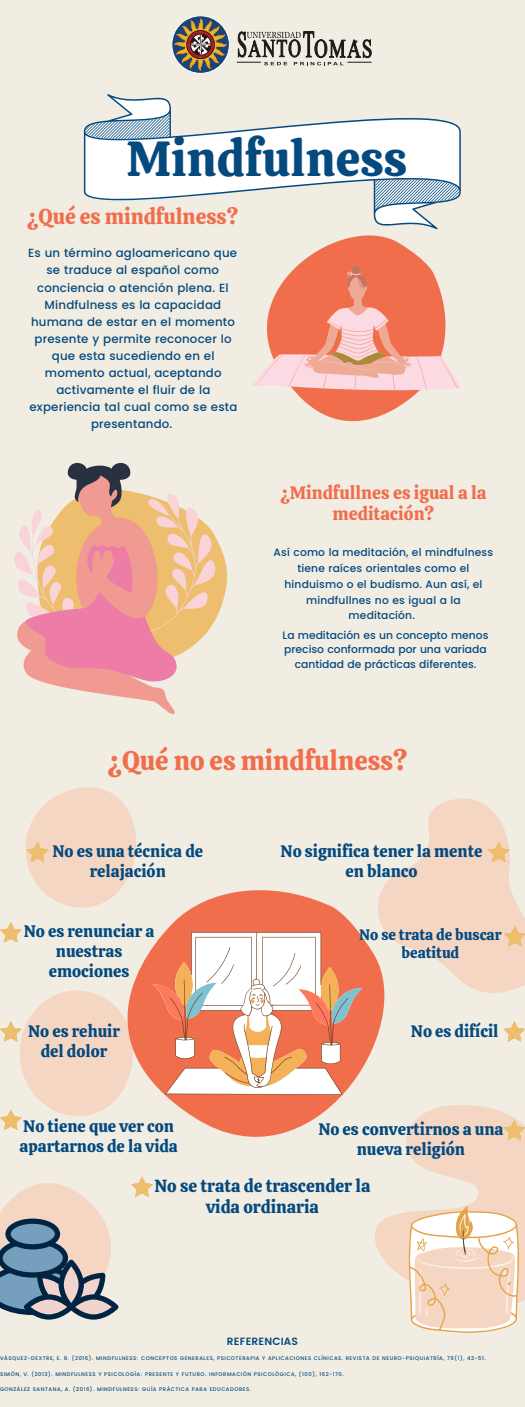
<style>
.page{position:relative;width:525px;height:1407px;background:#f1ede2}
.page>*{position:absolute;margin:0;border:0;box-sizing:border-box;transform-origin:0 0}
.t1{font:49.09px "Calistoga";color:#054a7f}
.t2{font:26.69px "Calistoga";color:#f16e4d}
.t3{font:21.35px "Calistoga";color:#f16e4d}
.t4{font:17.94px/21px "Calistoga";color:#f16e4d;text-align:center}
.t5{font:17.5px/20.7px "Calistoga";color:#054a7f;text-align:center}
.t6{font:16.62px/19.7px "Calistoga";color:#054a7f;text-align:center}
.t7{font:15.14px/17.8px "Calistoga";color:#054a7f;text-align:center}
.t8{font:500 11.81px/17.1px "Poppins";letter-spacing:.015em;color:#054a7f;text-align:center}
.t9{font:500 10.76px/14.4px "Poppins";color:#054a7f;text-align:center}
.t10{font:500 10.67px/15.8px "Poppins";letter-spacing:.015em;color:#054a7f;text-align:center}
.t11{font:600 10.5px "Poppins";letter-spacing:.015em;color:#054a7f}
.t12{font:500 5.25px "Poppins";letter-spacing:.1em;color:#054a7f}
</style>
<div class="page">
<svg style="left:295px;top:235px;width:133px;height:187px;fill:#f16e4d"></svg>
<svg style="left:0;top:787px;width:136px;height:432px"></svg>
<svg style="left:375px;top:1105px;width:150px;height:198px;fill:#f5d6c3"></svg>
<svg style="left:127px;top:890px;width:259px;height:247px;fill:#f16f4f"></svg>
<svg style="left:215px;top:536px;width:13px;height:84px"></svg>
<svg style="left:409px;top:1206px;width:110px;height:127px;background:#f5ddc8"></svg>
<svg style="left:0;top:1219px;width:119px;height:101px;background:#909aa2"></svg>
<svg style="left:252px;top:265px;width:209px;height:127px"></svg>
<svg style="left:14px;top:462px;width:201px;height:253px"></svg>
<svg style="left:153px;top:932px;width:210px;height:163px"></svg>
<svg style="left:153px;top:962px;width:210px;height:124px;background:#ed7658"></svg>
<svg style="left:165px;top:932px;width:183px;height:163px;background:#efbba6"></svg>
<svg style="left:84px;top:94px;width:377px;height:135px"></svg>
<svg style="left:85px;top:113px;width:374px;height:97px;fill:#fff"></svg>
<svg style="left:368px;top:798px;width:157px;height:211px;fill:#f5d6c3"></svg>
<svg style="left:27px;top:842px;width:21px;height:20px"></svg>
<svg style="left:131px;top:1177px;width:22px;height:20px"></svg>
<svg style="left:504px;top:1120px;width:21px;height:20px"></svg>
<svg style="left:0;top:1110px;width:22px;height:20px"></svg>
<svg style="left:504px;top:1021px;width:21px;height:21px"></svg>
<svg style="left:0;top:922px;width:22px;height:20px"></svg>
<svg style="left:504px;top:926px;width:21px;height:20px"></svg>
<svg style="left:488px;top:842px;width:22px;height:20px"></svg>
<svg style="left:0;top:1021px;width:22px;height:21px"></svg>
<svg style="left:172px;top:16px;width:57px;height:57px"></svg>
<div style="left:171px;top:15px;width:59px;height:59px;border:1px solid #fff;border-radius:50%"></div>
<svg style="left:174px;top:18px;width:53px;height:53px;background:#857869"></svg>
<div style="left:190px;top:34px;width:21px;height:21px;border:1px solid #1b1c1a;border-radius:50%"></div>
<svg style="left:237px;top:31px;width:135px;height:34px"></svg>
<h1 class="t1" style="left:127px;top:116px;width:282px">Mindfulness</h1>
<h3 class="t3" style="left:27px;top:198px;width:212px">¿Qué es mindfulness?</h3>
<p class="t8" style="left:28px;top:245px;width:211px">Es un término agloamericano que se traduce al español como conciencia o atención plena. El<br>Mindfulness es la capacidad humana de estar en el momento presente y permite reconocer lo que esta sucediendo en el momento actual, aceptando activamente el fluir de la experiencia tal cual como se esta presentando.</p>
<h3 class="t4" style="left:280px;top:481px;width:208px">¿Mindfullnes es igual a la meditación?</h3>
<h3 class="t10" style="left:274px;top:545px;width:221px">Así como la meditación, el mindfulness tiene raíces orientales como el hinduismo o el budismo. Aun así, el mindfullnes no es igual a la meditación.</h3>
<h3 class="t9" style="left:283px;top:628px;width:207px">La meditación es un concepto menos preciso conformada por una variada cantidad de prácticas diferentes.</h3>
<h2 class="t2" style="left:108px;top:738px;width:301px">¿Qué no es mindfulness?</h2>
<h3 class="t6" style="left:53px;top:841px;width:152px">No es una técnica de relajación</h3>
<h3 class="t6" style="left:24px;top:920px;width:132px">No es renunciar a nuestras emociones</h3>
<h3 class="t6" style="left:281px;top:841px;width:203px">No significa tener la mente en blanco</h3>
<h3 class="t7" style="left:359px;top:925px;width:144px">No se trata de buscar beatitud</h3>
<h3 class="t6" style="left:28px;top:1020px;width:93px">No es rehuir del dolor</h3>
<h3 class="t6" style="left:411px;top:1020px;width:89px">No es difícil</h3>
<h3 class="t6" style="left:20px;top:1115px;width:160px;text-align:left">No tiene que ver con apartarnos de la vida</h3>
<h3 class="t6" style="left:318px;top:1118px;width:187px">No es convertirnos a una nueva religión</h3>
<h3 class="t5" style="left:155px;top:1175px;width:217px">No se trata de trascender la vida ordinaria</h3>
<h3 class="t11" style="left:227px;top:1334px;width:73px">REFERENCIAS</h3>
<p class="t12" style="left:0;top:1355px;width:487px">VÁSQUEZ-DEXTRE, E. R. (2016). MINDFULNESS: CONCEPTOS GENERALES, PSICOTERAPIA Y APLICACIONES CLÍNICAS. REVISTA DE NEURO-PSIQUIATRÍA, 79(1), 42-51.</p>
<p class="t12" style="left:0;top:1371px;width:345px">SIMÓN, V. (2013). MINDFULNESS Y PSICOLOGÍA: PRESENTE Y FUTURO. INFORMACIÓN PSICOLÓGICA, (100), 162-170.</p>
<p class="t12" style="left:0;top:1386px;width:253px">GONZÁLEZ SANTANA, A. (2016). MINDFULNESS: GUÍA PRÁCTICA PARA EDUCADORES.</p>
</div>
